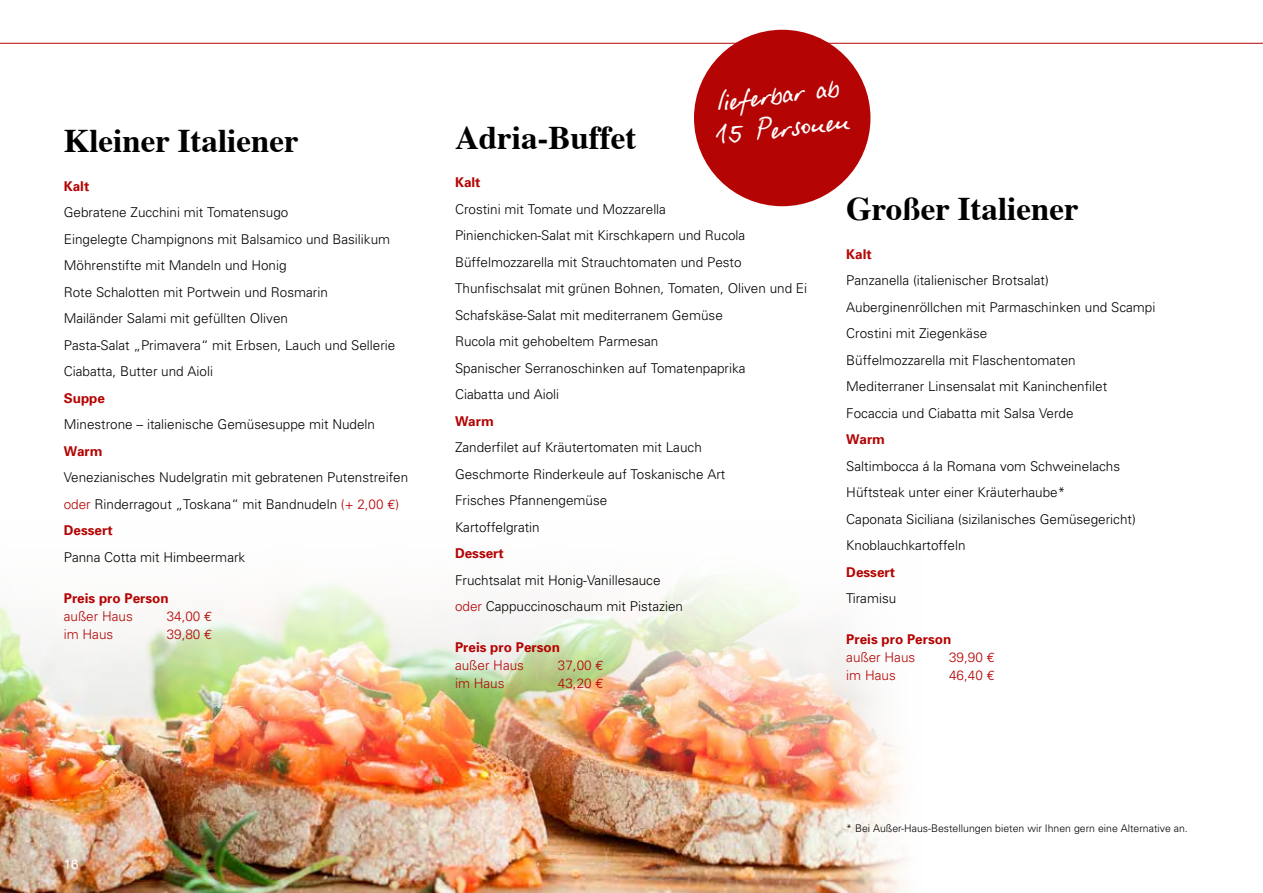
<style>
.page{position:relative;width:1263px;height:893px;background:#fff}
.page>*{position:absolute;margin:0;border:0;box-sizing:border-box;transform-origin:0 0}
.t1{font:700 33px "Times";color:#000}
.t2{font:32.55px/33.6px "Ugri";color:#fff}
.t3{font:300 13.5px/26.5px "Univers";color:#000}
.t4{font:700 13.5px "Univers";color:#b40403}
.t5{font:300 13.5px "Univers";color:#b40403}
.t6{font:13.5px "Helvetica Neue";color:#fff}
.t7{font:300 10.5px "Univers";color:#000}
.s1{color:#b40403}
.s2{font-family:"Euro Mono";font-weight:400;color:#b40403}
.s3{font-weight:700;color:#b40403}
.s4{font-family:"Euro Mono";font-weight:400}
</style>
<div class="page">
<img style="left:0;top:791px;width:523px;height:102px">
<img style="left:0;top:702px;width:523px;height:89px">
<img style="left:523px;top:702px;width:315px;height:191px">
<img style="left:0;top:576px;width:838px;height:126px">
<svg style="left:838px;top:633px;width:68px;height:260px"></svg>
<hr style="left:0;top:43px;width:1263px;height:1px;background:#b40403">
<div style="left:694px;top:30px;width:176px;height:176px;background:#b40403;border-radius:50%"></div>
<h1 class="t1" style="left:64px;top:110px;width:236px">Kleiner Italiener</h1>
<p class="t4" style="left:64px;top:177px;width:27px">Kalt</p>
<p class="t3" style="left:64px;top:199px;width:333px">Gebratene Zucchini mit Tomatensugo<br>Eingelegte Champignons mit Balsamico und Basilikum Möhrenstifte mit Mandeln und Honig<br>Rote Schalotten mit Portwein und Rosmarin<br>Mailänder Salami mit gefüllten Oliven<br>Pasta-Salat „Primavera“ mit Erbsen, Lauch und Sellerie Ciabatta, Butter und Aioli</p>
<p class="t4" style="left:64px;top:389px;width:43px">Suppe</p>
<p class="t3" style="left:64px;top:411px;width:313px">Minestrone – italienische Gemüsesuppe mit Nudeln</p>
<p class="t4" style="left:64px;top:442px;width:40px">Warm</p>
<p class="t3" style="left:64px;top:464px;width:346px">Venezianisches Nudelgratin mit gebratenen Putenstreifen <span class="s1">oder</span> Rinderragout „Toskana“ mit Bandnudeln <span class="s1">(+ 2,00</span> <span class="s2">€</span><span class="s1">)<br></span><span class="s3">Dessert</span></p>
<p class="t3" style="left:64px;top:543px;width:183px">Panna Cotta mit Himbeermark</p>
<p class="t4" style="left:64px;top:589px;width:107px">Preis pro Person</p>
<p class="t5" style="left:64px;top:608px;width:71px">außer Haus</p>
<p class="t5" style="left:167px;top:608px;width:47px">34,00 <span class="s4">€</span></p>
<p class="t5" style="left:64px;top:626px;width:51px">im Haus</p>
<p class="t5" style="left:167px;top:626px;width:47px">39,80 <span class="s4">€</span></p>
<h1 class="t1" style="left:455px;top:106px;width:183px">Adria-Buffet</h1>
<h2 class="t2" style="left:710px;top:86px;width:136px;rotate:-7deg">lieferbar ab<br>15 Personen</h2>
<p class="t4" style="left:455px;top:174px;width:27px">Kalt</p>
<p class="t3" style="left:455px;top:195px;width:354px">Crostini mit Tomate und Mozzarella<br>Pinienchicken-Salat mit Kirschkapern und Rucola Büffelmozzarella mit Strauchtomaten und Pesto Thunfischsalat mit grünen Bohnen, Tomaten, Oliven und Ei Schafskäse-Salat mit mediterranem Gemüse<br>Rucola mit gehobeltem Parmesan<br>Spanischer Serranoschinken auf Tomatenpaprika<br>Ciabatta und Aioli</p>
<p class="t4" style="left:455px;top:412px;width:40px">Warm</p>
<p class="t3" style="left:455px;top:434px;width:272px">Zanderfilet auf Kräutertomaten mit Lauch<br>Geschmorte Rinderkeule auf Toskanische Art<br>Frisches Pfannengemüse<br>Kartoffelgratin</p>
<p class="t4" style="left:455px;top:545px;width:50px">Dessert</p>
<p class="t3" style="left:455px;top:566px;width:230px">Fruchtsalat mit Honig-Vanillesauce <span class="s1">oder</span> Cappuccinoschaum mit Pistazien</p>
<p class="t4" style="left:455px;top:639px;width:107px">Preis pro Person</p>
<p class="t5" style="left:455px;top:657px;width:71px">außer Haus</p>
<p class="t5" style="left:558px;top:657px;width:47px">37,00 <span class="s4">€</span></p>
<p class="t5" style="left:455px;top:675px;width:51px">im Haus</p>
<p class="t5" style="left:558px;top:675px;width:47px">43,20 <span class="s4">€</span></p>
<h1 class="t1" style="left:846px;top:178px;width:234px">Großer Italiener</h1>
<p class="t4" style="left:846px;top:245px;width:27px">Kalt</p>
<p class="t3" style="left:846px;top:267px;width:311px">Panzanella (italienischer Brotsalat)<br>Auberginenröllchen mit Parmaschinken und Scampi Crostini mit Ziegenkäse<br>Büffelmozzarella mit Flaschentomaten Mediterraner Linsensalat mit Kaninchenfilet Focaccia und Ciabatta mit Salsa Verde</p>
<p class="t4" style="left:846px;top:431px;width:40px">Warm</p>
<p class="t3" style="left:846px;top:452px;width:291px">Saltimbocca á la Romana vom Schweinelachs Hüftsteak unter einer Kräuterhaube*<br>Caponata Siciliana (sizilanisches Gemüsegericht)<br>Knoblauchkartoffeln</p>
<p class="t4" style="left:846px;top:563px;width:50px">Dessert</p>
<p class="t3" style="left:846px;top:585px;width:52px">Tiramisu</p>
<p class="t4" style="left:846px;top:631px;width:107px">Preis pro Person</p>
<p class="t5" style="left:846px;top:649px;width:71px">außer Haus</p>
<p class="t5" style="left:949px;top:649px;width:47px">39,90 <span class="s4">€</span></p>
<p class="t5" style="left:846px;top:667px;width:51px">im Haus</p>
<p class="t5" style="left:949px;top:667px;width:47px">46,40 <span class="s4">€</span></p>
<p class="t6" style="left:64px;top:856px;width:17px">16</p>
<p class="t7" style="left:846px;top:822px;width:343px">* Bei Außer-Haus-Bestellungen bieten wir Ihnen gern eine Alternative an.</p>
</div>
